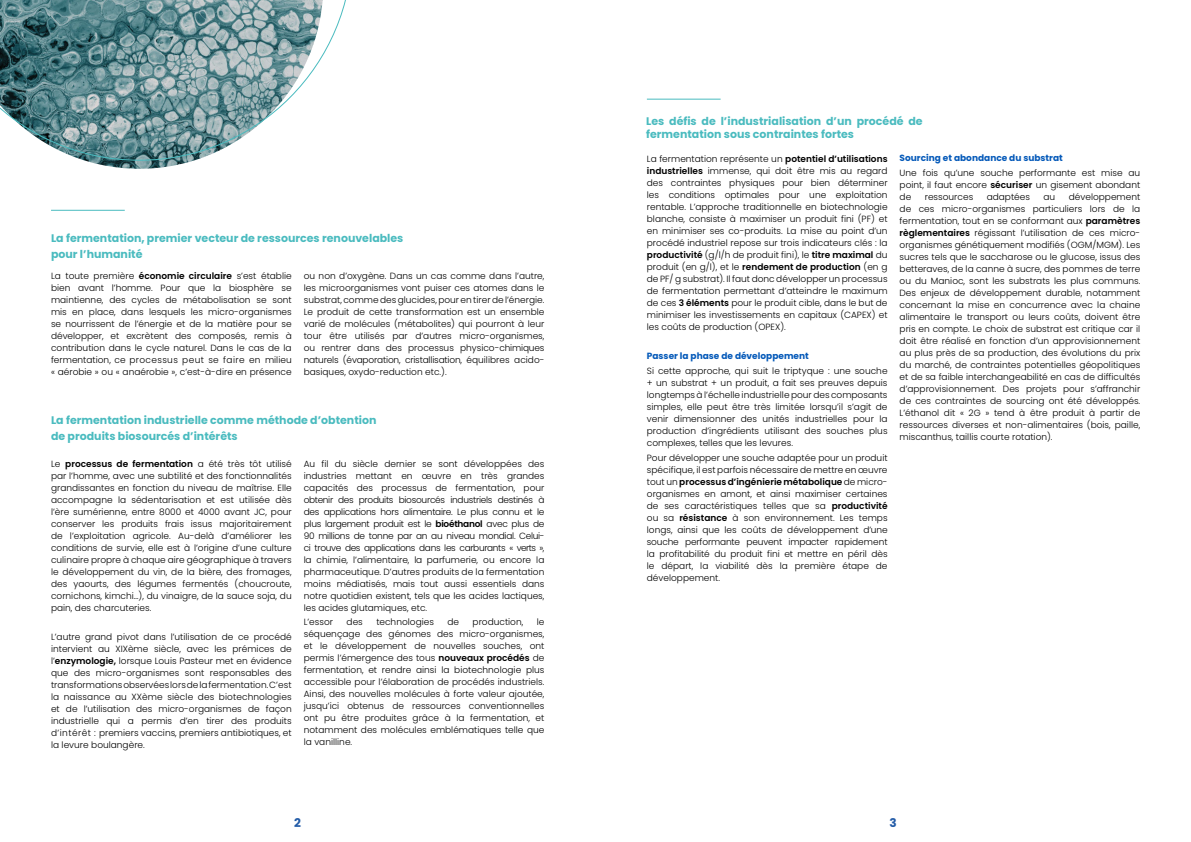
<style>
.page{position:relative;width:1191px;height:842px;background:#fff}
.page>*{position:absolute;margin:0;border:0;box-sizing:border-box;transform-origin:0 0}
.t1{font:700 12px "Poppins";color:#225ba7}
.t2{font:700 11px/15.8px "Poppins";color:#4abbbf}
.t3{font:300 9px/12px "Poppins";color:#000;text-align:justify}
.t4{font:700 9px "Poppins";color:#0459b9}
.s1{font-weight:600}
</style>
<div class="page">
<hr style="left:647px;top:99px;width:73px;height:1px;background:#4abbbf">
<img style="left:83px;top:160px;width:113px;height:9px">
<svg style="left:0;top:0;width:346px;height:160px"></svg>
<hr style="left:51px;top:210px;width:74px;height:1px;background:#4abbbf">
<p class="t2" style="left:51px;top:231px;width:354px">La fermentation, premier vecteur de ressources renouvelables pour l’humanité</p>
<p class="t3" style="left:51px;top:270px;width:242px">La toute première <span class="s1">économie circulaire</span> s’est établie bien avant l’homme. Pour que la biosphère se maintienne, des cycles de métabolisation se sont mis en place, dans lesquels les micro-organismes se nourrissent de l’énergie et de la matière pour se développer, et excrètent des composés, remis à contribution dans le cycle naturel. Dans le cas de la fermentation, ce processus peut se faire en milieu « aérobie » ou « anaérobie », c’est-à-dire en présence</p>
<p class="t3" style="left:304px;top:270px;width:242px">ou non d’oxygène. Dans un cas comme dans l’autre, les microorganismes vont puiser ces atomes dans le substrat, comme des glucides, pour en tirer de l’énergie.<br>Le produit de cette transformation est un ensemble varié de molécules (métabolites) qui pourront à leur tour être utilisés par d’autres micro-organismes, ou rentrer dans des processus physico-chimiques naturels (évaporation, cristallisation, équilibres acido&shy;basiques, oxydo-reduction etc.).</p>
<p class="t2" style="left:51px;top:413px;width:327px">La fermentation industrielle comme méthode d’obtention de produits biosourcés d’intérêts</p>
<p class="t3" style="left:51px;top:458px;width:242px">Le <span class="s1">processus de fermentation</span> a été très tôt utilisé par l’homme, avec une subtilité et des fonctionnalités grandissantes en fonction du niveau de maîtrise. Elle accompagne la sédentarisation et est utilisée dès l’ère sumérienne, entre 8000 et 4000 avant JC, pour conserver les produits frais issus majoritairement de l’exploitation agricole. Au-delà d’améliorer les conditions de survie, elle est à l’origine d’une culture culinaire propre à chaque aire géographique à travers le développement du vin, de la bière, des fromages, des yaourts, des légumes fermentés (choucroute, cornichons, kimchi…), du vinaigre, de la sauce soja, du pain, des charcuteries.</p>
<p class="t3" style="left:51px;top:631px;width:242px">L’autre grand pivot dans l’utilisation de ce procédé intervient au XIXème siècle, avec les prémices de l’<span class="s1">enzymologie,</span> lorsque Louis Pasteur met en évidence que des micro-organismes sont responsables des transformations observées lors de la fermentation. C’est la naissance au XXème siècle des biotechnologies et de l’utilisation des micro-organismes de façon industrielle qui a permis d’en tirer des produits d’intérêt : premiers vaccins, premiers antibiotiques, et la levure boulangère.</p>
<p class="t3" style="left:304px;top:457px;width:242px">Au fil du siècle dernier se sont développées des industries mettant en œuvre en très grandes capacités des processus de fermentation, pour obtenir des produits biosourcés industriels destinés à des applications hors alimentaire. Le plus connu et le plus largement produit est le <span class="s1">bioéthanol</span> avec plus de 90 millions de tonne par an au niveau mondial. Celui&shy;ci trouve des applications dans les carburants « verts », la chimie, l’alimentaire, la parfumerie, ou encore la pharmaceutique. D’autres produits de la fermentation moins médiatisés, mais tout aussi essentiels dans notre quotidien existent, tels que les acides lactiques, les acides glutamiques, etc.</p>
<p class="t3" style="left:304px;top:616px;width:31px">L’essor</p>
<p class="t3" style="left:346px;top:616px;width:18px">des</p>
<p class="t3" style="left:376px;top:616px;width:59px">technologies</p>
<p class="t3" style="left:447px;top:616px;width:13px">de</p>
<p class="t3" style="left:472px;top:616px;width:52px">production,</p>
<p class="t3" style="left:304px;top:616px;width:242px;text-indent:233px">le séquençage des génomes des micro-organismes, et le développement de nouvelles souches, ont permis l’émergence des tous <span class="s1">nouveaux procédés</span> de fermentation, et rendre ainsi la biotechnologie plus accessible pour l’élaboration de procédés industriels.<br>Ainsi, des nouvelles molécules à forte valeur ajoutée, jusqu’ici obtenus de ressources conventionnelles ont pu être produites grâce à la fermentation, et notamment des molécules emblématiques telle que la vanilline.</p>
<p class="t2" style="left:646px;top:115px;width:278px;line-height:13px">Les défis de l’industrialisation d’un procédé de fermentation sous contraintes fortes</p>
<p class="t3" style="left:647px;top:153px;width:242px">La fermentation représente un <span class="s1">potentiel d’utilisations industrielles</span> immense, qui doit être mis au regard des contraintes physiques pour bien déterminer les conditions optimales pour une exploitation rentable. L’approche traditionnelle en biotechnologie blanche, consiste à maximiser un produit fini (PF) et en minimiser ses co-produits. La mise au point d’un procédé industriel repose sur trois indicateurs clés : la <span class="s1">productivité</span> (g/l/h de produit fini), le <span class="s1">titre maximal</span> du produit (en g/l), et le <span class="s1">rendement de production</span> (en g de PF/ g substrat). Il faut donc développer un processus de fermentation permettant d’atteindre le maximum de ces <span class="s1">3 éléments</span> pour le produit cible, dans le but de minimiser les investissements en capitaux (CAPEX) et les coûts de production (OPEX).</p>
<p class="t4" style="left:647px;top:352px;width:163px">Passer la phase de développement</p>
<p class="t3" style="left:647px;top:365px;width:242px">Si cette approche, qui suit le triptyque : une souche + un substrat + un produit, a fait ses preuves depuis longtemps à l’échelle industrielle pour des composants simples, elle peut être très limitée lorsqu’il s’agit de venir dimensionner des unités industrielles pour la production d’ingrédients utilisant des souches plus complexes, telles que les levures.</p>
<p class="t3" style="left:647px;top:452px;width:242px">Pour développer une souche adaptée pour un produit spécifique, il est parfois nécessaire de mettre en œuvre tout un <span class="s1">processus d’ingénierie métabolique</span> de micro&shy;organismes en amont, et ainsi maximiser certaines de ses caractéristiques telles que sa <span class="s1">productivité </span>ou sa <span class="s1">résistance</span> à son environnement. Les temps longs, ainsi que les coûts de développement d’une souche performante peuvent impacter rapidement la profitabilité du produit fini et mettre en péril dès le départ, la viabilité dès la première étape de développement.</p>
<p class="t4" style="left:899px;top:154px;width:165px">Sourcing et abondance du substrat</p>
<p class="t3" style="left:899px;top:167px;width:242px">Une fois qu’une souche performante est mise au point, il faut encore <span class="s1">sécuriser</span> un gisement abondant de</p>
<p class="t3" style="left:899px;top:191px;width:242px;text-indent:169px">développement de ces micro-organismes particuliers lors de la fermentation, tout en se conformant aux <span class="s1">paramètres règlementaires</span> régissant l’utilisation de ces micro&shy;organismes génétiquement modifiés (OGM/MGM). Les sucres tels que le saccharose ou le glucose, issus des betteraves, de la canne à sucre, des pommes de terre ou du Manioc, sont les substrats les plus communs.<br>Des enjeux de développement durable, notamment concernant la mise en concurrence avec la chaine alimentaire le transport ou leurs coûts, doivent être pris en compte. Le choix de substrat est critique car il doit être réalisé en fonction d’un approvisionnement au plus près de sa production, des évolutions du prix du marché, de contraintes potentielles géopolitiques et de sa faible interchangeabilité en cas de difficultés d’approvisionnement. Des projets pour s’affranchir de ces contraintes de sourcing ont été développés.<br>L’éthanol dit « 2G » tend à être produit à partir de ressources diverses et non-alimentaires (bois, paille, miscanthus, taillis courte rotation).</p>
<p class="t3" style="left:924px;top:191px;width:50px">ressources</p>
<p class="t3" style="left:986px;top:191px;width:45px">adaptées</p>
<p class="t3" style="left:1043px;top:191px;width:13px">au</p>
<h1 class="t1" style="left:294px;top:817px;width:8px">2</h1>
<h1 class="t1" style="left:889px;top:817px;width:9px">3</h1>
</div>
